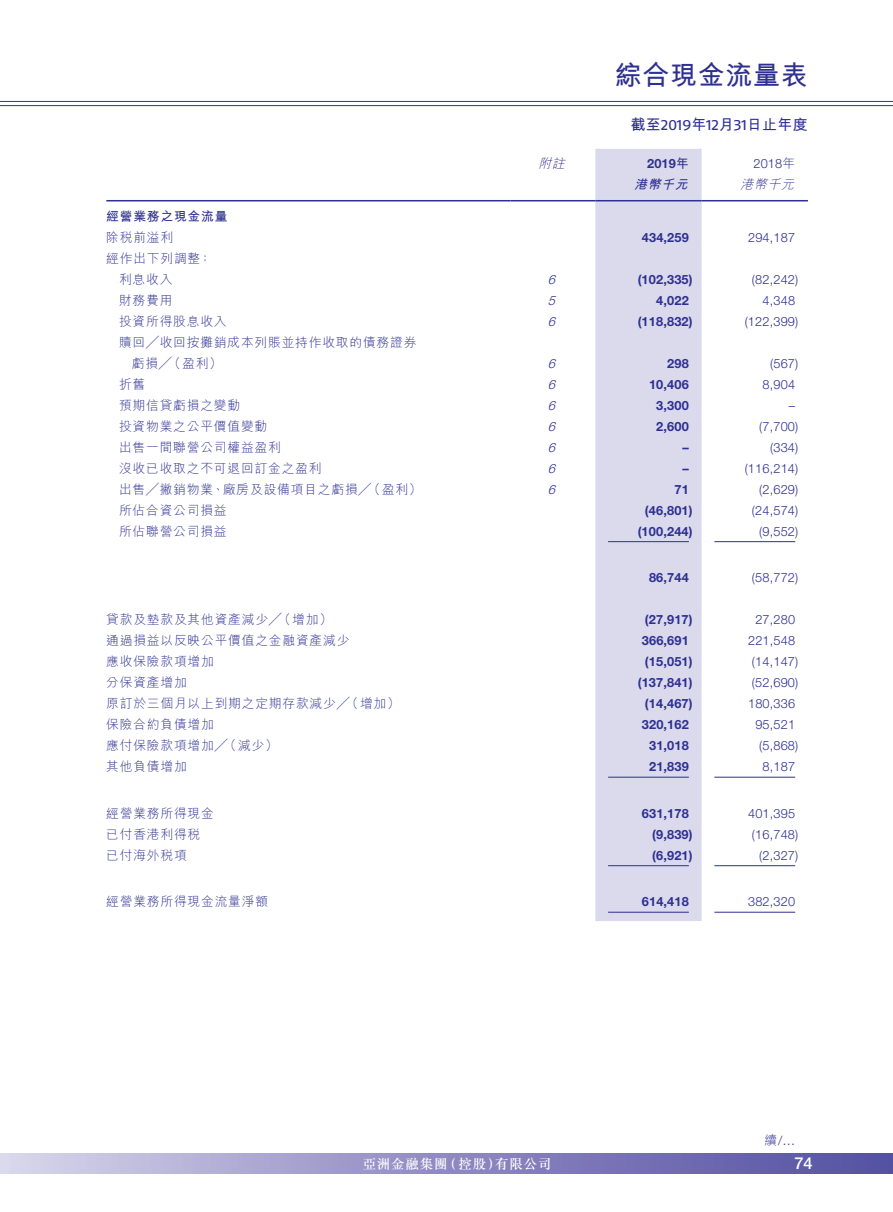
<style>
.page{position:relative;width:893px;height:1212px;background:#fff}
.page>*{position:absolute;margin:0;border:0;box-sizing:border-box;transform-origin:0 0}
.t1{font:700 27px "M Hei HK";letter-spacing:.025em;color:#2e3092}
.t2{font:500 16.5px "Helvetica Neue LT Std";color:#fff}
.t3{font:700 15px "M Hei HK";letter-spacing:.025em;color:#2e3092}
.t4{font:500 13.5px "M Sung HK";letter-spacing:.055em;color:#fff}
.Body_Text{font:300 12.75px "M Hei HK";letter-spacing:.065em;color:#2e3092}
.Body_Text-2{font:300 12.75px "Helvetica Neue LT Std";letter-spacing:.015em;color:#2e3092}
.Body_Text-3{font:700 12.75px "Helvetica Neue LT Std";letter-spacing:.015em;color:#2e3092}
.Body_Text-4{font:italic 300 12.75px "Helvetica Neue LT Std";color:#2e3092}
.Body_Text-5{font:700 12.75px "M Hei HK";letter-spacing:.065em;color:#2e3092}
.Body_Text-6{font:italic 300 12.75px "M Hei HK";color:#2e3092}
.Body_Text-7{font:italic 700 12.75px "M Hei HK";color:#2e3092}
.s1{font-family:"Fago Ex Lf";font-weight:400}
.s2{font-family:"M Hei HK"}
</style>
<div class="page">
<div style="left:0;top:1154px;width:893px;height:20px;background:linear-gradient(to right,#d5d1e9,#504b9f)"></div>
<hr style="left:0;top:101px;width:893px;height:1px;background:#2e3092">
<hr style="left:0;top:105px;width:893px;height:1px;background:#2e3092">
<div style="left:595px;top:149px;width:107px;height:772px;background:#dbd9ec"></div>
<hr style="left:106px;top:200px;width:404px;height:1px;background:#2e3092">
<hr style="left:510px;top:200px;width:85px;height:1px;background:#2e3092">
<hr style="left:595px;top:200px;width:107px;height:1px;background:#2e3092">
<hr style="left:702px;top:200px;width:106px;height:1px;background:#2e3092">
<hr style="left:608px;top:541px;width:81px;height:1px;background:#2e3092">
<hr style="left:714px;top:541px;width:81px;height:1px;background:#2e3092">
<hr style="left:608px;top:777px;width:81px;height:1px;background:#2e3092">
<hr style="left:714px;top:777px;width:81px;height:1px;background:#2e3092">
<hr style="left:608px;top:865px;width:81px;height:1px;background:#2e3092">
<hr style="left:714px;top:865px;width:81px;height:1px;background:#2e3092">
<hr style="left:608px;top:912px;width:81px;height:1px;background:#2e3092">
<hr style="left:714px;top:912px;width:81px;height:1px;background:#2e3092">
<p class="t1" style="left:615px;top:55px;width:195px">綜合現金流量表</p>
<p class="t3" style="left:630px;top:114px;width:179px">截至<span class="s1">2019</span>年<span class="s1">12</span>月<span class="s1">31</span>日止年度</p>
<p class="Body_Text-6" style="left:538px;top:157px;width:31px">附註</p>
<p class="Body_Text-3" style="left:647px;top:156px;width:43px">2019<span class="s2">年</span></p>
<p class="Body_Text-2" style="left:753px;top:156px;width:43px">2018<span class="s2">年</span></p>
<p class="Body_Text-7" style="left:634px;top:175px;width:59px">港幣千元</p>
<p class="Body_Text-6" style="left:740px;top:178px;width:58px">港幣千元</p>
<p class="Body_Text-5" style="left:106px;top:207px;width:123px">經營業務之現金流量</p>
<p class="Body_Text" style="left:106px;top:231px;width:68px">除稅前溢利</p>
<p class="Body_Text" style="left:106px;top:252px;width:107px">經作出下列調整：</p>
<p class="Body_Text-3" style="left:642px;top:229px;width:49px">434,259</p>
<p class="Body_Text-2" style="left:748px;top:229px;width:49px">294,187</p>
<p class="Body_Text" style="left:119px;top:273px;width:55px">利息收入</p>
<p class="Body_Text-4" style="left:548px;top:272px;width:13px">6</p>
<p class="Body_Text-3" style="left:638px;top:271px;width:56px">)102,335(</p>
<p class="Body_Text-2" style="left:752px;top:272px;width:48px">)82,242(</p>
<p class="Body_Text" style="left:119px;top:294px;width:55px">財務費用</p>
<p class="Body_Text-4" style="left:548px;top:293px;width:13px">5</p>
<p class="Body_Text-3" style="left:656px;top:292px;width:34px">4,022</p>
<p class="Body_Text-2" style="left:763px;top:293px;width:34px">4,348</p>
<p class="Body_Text" style="left:119px;top:315px;width:109px">投資所得股息收入</p>
<p class="Body_Text" style="left:119px;top:336px;width:299px">贖回╱收回按攤銷成本列賬並持作收取的債務證券</p>
<p class="Body_Text-4" style="left:548px;top:314px;width:13px">6</p>
<p class="Body_Text-3" style="left:638px;top:313px;width:56px">)118,832(</p>
<p class="Body_Text-2" style="left:745px;top:314px;width:55px">)122,399(</p>
<p class="Body_Text" style="left:132px;top:357px;width:92px">虧損╱（盈利(</p>
<p class="Body_Text-4" style="left:548px;top:356px;width:13px">6</p>
<p class="Body_Text-3" style="left:667px;top:355px;width:23px">298</p>
<p class="Body_Text-2" style="left:770px;top:356px;width:30px">)567(</p>
<p class="Body_Text" style="left:119px;top:378px;width:28px">折舊</p>
<p class="Body_Text-4" style="left:548px;top:377px;width:13px">6</p>
<p class="Body_Text-3" style="left:649px;top:376px;width:41px">10,406</p>
<p class="Body_Text-2" style="left:763px;top:377px;width:34px">8,904</p>
<p class="Body_Text" style="left:119px;top:399px;width:123px">預期信貸虧損之變動</p>
<p class="Body_Text-4" style="left:548px;top:398px;width:13px">6</p>
<p class="Body_Text-3" style="left:656px;top:397px;width:34px">3,300</p>
<p class="Body_Text-2" style="left:789px;top:398px;width:8px">–</p>
<p class="Body_Text" style="left:119px;top:420px;width:150px">投資物業之公平價值變動</p>
<p class="Body_Text-4" style="left:548px;top:419px;width:13px">6</p>
<p class="Body_Text-3" style="left:656px;top:418px;width:34px">2,600</p>
<p class="Body_Text-2" style="left:759px;top:419px;width:41px">)7,700(</p>
<p class="Body_Text" style="left:119px;top:441px;width:163px">出售一間聯營公司權益盈利</p>
<p class="Body_Text-4" style="left:548px;top:440px;width:13px">6</p>
<p class="Body_Text-3" style="left:682px;top:439px;width:8px">–</p>
<p class="Body_Text-2" style="left:770px;top:440px;width:30px">)334(</p>
<p class="Body_Text" style="left:119px;top:462px;width:204px">沒收已收取之不可退回訂金之盈利</p>
<p class="Body_Text-4" style="left:548px;top:461px;width:13px">6</p>
<p class="Body_Text-3" style="left:682px;top:460px;width:8px">–</p>
<p class="Body_Text-2" style="left:745px;top:461px;width:55px">)116,214(</p>
<p class="Body_Text" style="left:119px;top:483px;width:304px">出售╱撇銷物業、廠房及設備項目之虧損╱（盈利(</p>
<p class="Body_Text-4" style="left:548px;top:482px;width:13px">6</p>
<p class="Body_Text-3" style="left:674px;top:481px;width:16px">71</p>
<p class="Body_Text-2" style="left:759px;top:482px;width:41px">)2,629(</p>
<p class="Body_Text" style="left:119px;top:504px;width:109px">所佔合資公司損益</p>
<p class="Body_Text-3" style="left:645px;top:502px;width:49px">)46,801(</p>
<p class="Body_Text-2" style="left:752px;top:502px;width:48px">)24,574(</p>
<p class="Body_Text" style="left:119px;top:525px;width:109px">所佔聯營公司損益</p>
<p class="Body_Text-3" style="left:638px;top:523px;width:56px">)100,244(</p>
<p class="Body_Text-2" style="left:759px;top:523px;width:41px">)9,552(</p>
<p class="Body_Text-3" style="left:649px;top:570px;width:41px">86,744</p>
<p class="Body_Text-2" style="left:752px;top:570px;width:48px">)58,772(</p>
<p class="Body_Text" style="left:106px;top:613px;width:227px">貸款及墊款及其他資產減少╱（增加(</p>
<p class="Body_Text-3" style="left:645px;top:612px;width:49px">)27,917(</p>
<p class="Body_Text-2" style="left:755px;top:612px;width:41px">27,280</p>
<p class="Body_Text" style="left:106px;top:634px;width:245px">通過損益以反映公平價值之金融資產減少</p>
<p class="Body_Text-3" style="left:642px;top:633px;width:49px">366,691</p>
<p class="Body_Text-2" style="left:748px;top:633px;width:49px">221,548</p>
<p class="Body_Text" style="left:106px;top:655px;width:109px">應收保險款項增加</p>
<p class="Body_Text-3" style="left:645px;top:654px;width:49px">)15,051(</p>
<p class="Body_Text-2" style="left:752px;top:654px;width:48px">)14,147(</p>
<p class="Body_Text" style="left:106px;top:676px;width:82px">分保資產增加</p>
<p class="Body_Text-3" style="left:638px;top:675px;width:56px">)137,841(</p>
<p class="Body_Text-2" style="left:752px;top:675px;width:48px">)52,690(</p>
<p class="Body_Text" style="left:106px;top:697px;width:295px">原訂於三個月以上到期之定期存款減少╱（增加(</p>
<p class="Body_Text-3" style="left:645px;top:696px;width:49px">)14,467(</p>
<p class="Body_Text-2" style="left:748px;top:696px;width:49px">180,336</p>
<p class="Body_Text" style="left:106px;top:718px;width:109px">保險合約負債增加</p>
<p class="Body_Text-3" style="left:642px;top:717px;width:49px">320,162</p>
<p class="Body_Text-2" style="left:755px;top:717px;width:41px">95,521</p>
<p class="Body_Text" style="left:106px;top:739px;width:173px">應付保險款項增加╱（減少(</p>
<p class="Body_Text-3" style="left:649px;top:738px;width:41px">31,018</p>
<p class="Body_Text-2" style="left:759px;top:738px;width:41px">)5,868(</p>
<p class="Body_Text" style="left:106px;top:760px;width:82px">其他負債增加</p>
<p class="Body_Text-3" style="left:649px;top:759px;width:41px">21,839</p>
<p class="Body_Text-2" style="left:763px;top:759px;width:34px">8,187</p>
<p class="Body_Text" style="left:106px;top:807px;width:109px">經營業務所得現金</p>
<p class="Body_Text-3" style="left:642px;top:805px;width:49px">631,178</p>
<p class="Body_Text-2" style="left:748px;top:806px;width:49px">401,395</p>
<p class="Body_Text" style="left:106px;top:828px;width:96px">已付香港利得稅</p>
<p class="Body_Text-3" style="left:652px;top:826px;width:42px">)9,839(</p>
<p class="Body_Text-2" style="left:752px;top:826px;width:48px">)16,748(</p>
<p class="Body_Text" style="left:106px;top:849px;width:82px">已付海外稅項</p>
<p class="Body_Text-3" style="left:652px;top:847px;width:42px">)6,921(</p>
<p class="Body_Text-2" style="left:759px;top:847px;width:41px">)2,327(</p>
<p class="Body_Text" style="left:106px;top:895px;width:163px">經營業務所得現金流量淨額</p>
<p class="Body_Text-3" style="left:642px;top:894px;width:49px">614,418</p>
<p class="Body_Text-2" style="left:748px;top:894px;width:49px">382,320</p>
<p class="Body_Text-2" style="left:764px;top:1132px;width:32px"><span class="s2">續</span> . . ./</p>
<p class="t4" style="left:495px;top:1155px;width:58px">有限公司</p>
<p class="t4" style="left:444px;top:1155px;width:58px">（控股）</p>
<p class="t4" style="left:363px;top:1155px;width:86px">亞洲金融集團</p>
<p class="t2" style="left:794px;top:1153px;width:20px">74</p>
</div>
